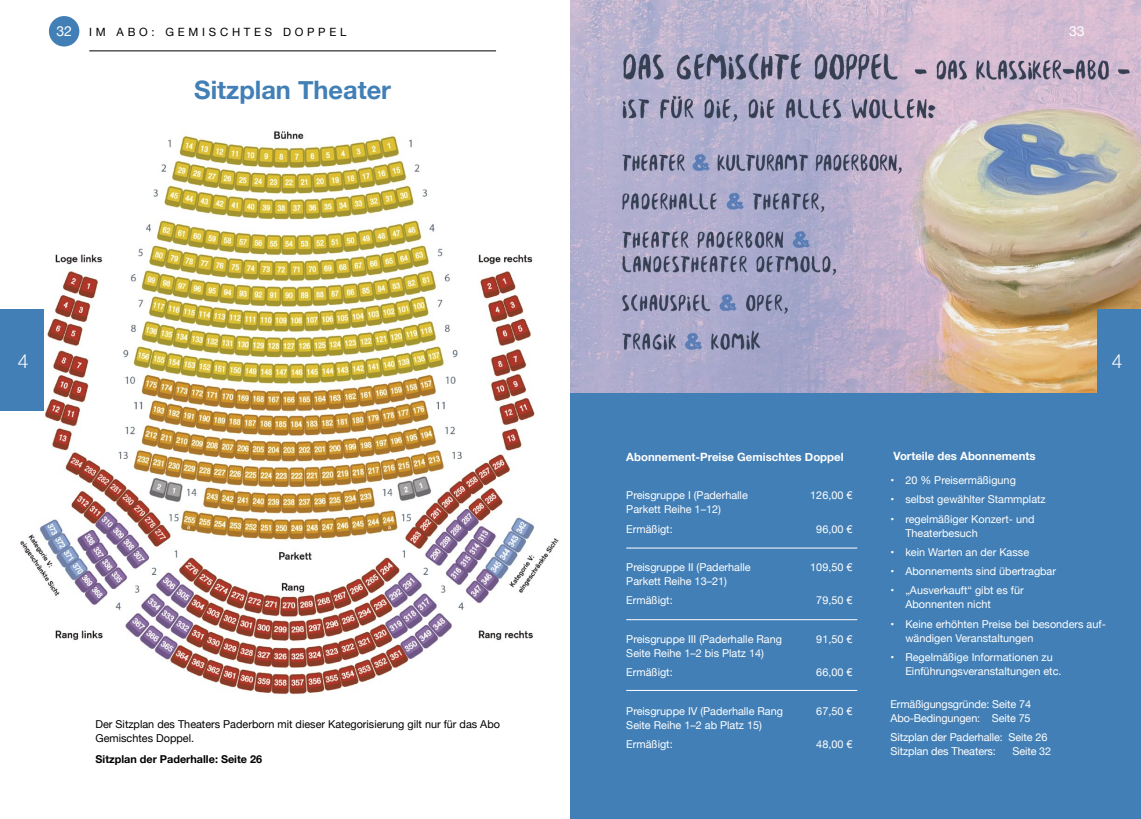
<style>
.page{position:relative;width:1141px;height:819px;background:#fff}
.page>*{position:absolute;margin:0;border:0;box-sizing:border-box;transform-origin:0 0}
.t1{font:700 25.38px "Helvetica Neue";color:#427fb6}
.t2{font:300 19.25px "Helvetica Neue";color:#fff}
.t3{font:14px "Helvetica Neue";color:#fff}
.t4{font:700 11.38px "Helvetica Neue";color:#fff}
.t5{font:11.38px "Helvetica Neue";letter-spacing:.33em;color:#000}
.t6{font:10.85px/14px "Helvetica Neue";color:#fff}
.t7{font:10.85px/14px "Helvetica Neue";color:#000}
.t8{font:700 10.85px "Helvetica Neue";color:#000}
</style>
<div class="page">
<hr style="left:89px;top:50px;width:407px;height:1px;background:#000">
<div style="left:49px;top:16px;width:30px;height:31px;background:#427fb6;border-radius:50%"></div>
<img style="left:570px;top:0;width:571px;height:393px">
<div style="left:570px;top:393px;width:571px;height:426px;background:#427fb6"></div>
<hr style="left:626px;top:547px;width:231px;height:1px;background:#fff">
<hr style="left:626px;top:619px;width:231px;height:1px;background:#fff">
<hr style="left:626px;top:690px;width:231px;height:1px;background:#fff">
<img style="left:20px;top:131px;width:539px;height:564px">
<div style="left:1097px;top:309px;width:44px;height:102px;background:#427fb6"></div>
<div style="left:0;top:309px;width:44px;height:102px;background:#427fb6"></div>
<p class="t3" style="left:56px;top:21px;width:17px">32</p>
<p class="t3" style="left:1069px;top:21px;width:17px">33</p>
<p class="t5" style="left:89px;top:24px;width:259px">IM ABO: GEMISCHTES DOPPEL</p>
<h1 class="t1" style="left:194px;top:70px;width:198px">Sitzplan Theater</h1>
<h2 class="t2" style="left:18px;top:345px;width:12px">4</h2>
<h2 class="t2" style="left:1112px;top:345px;width:12px">4</h2>
<p class="t7" style="left:95px;top:717px;width:406px">Der Sitzplan des Theaters Paderborn mit dieser Kategorisierung gilt nur für das Abo<br>Gemischtes Doppel.</p>
<p class="t8" style="left:95px;top:750px;width:168px">Sitzplan der Paderhalle: Seite 26</p>
<p class="t4" style="left:626px;top:448px;width:219px">Abonnement-Preise Gemischtes Doppel</p>
<p class="t6" style="left:626px;top:489px;width:123px">Preisgruppe I (Paderhalle</p>
<p class="t6" style="left:810px;top:489px;width:44px">126,00 €</p>
<p class="t6" style="left:626px;top:500px;width:96px;line-height:19.2px">Parkett Reihe 1–12)<br>Ermäßigt:</p>
<p class="t6" style="left:816px;top:522px;width:38px">96,00 €</p>
<p class="t6" style="left:626px;top:561px;width:126px">Preisgruppe II (Paderhalle</p>
<p class="t6" style="left:810px;top:561px;width:44px">109,50 €</p>
<p class="t6" style="left:626px;top:572px;width:102px;line-height:19.2px">Parkett Reihe 13–21)<br>Ermäßigt:</p>
<p class="t6" style="left:816px;top:594px;width:38px">79,50 €</p>
<p class="t6" style="left:626px;top:632px;width:157px">Preisgruppe III (Paderhalle Rang</p>
<p class="t6" style="left:816px;top:632px;width:38px">91,50 €</p>
<p class="t6" style="left:626px;top:644px;width:139px;line-height:19.2px">Seite Reihe 1–2 bis Platz 14)<br>Ermäßigt:</p>
<p class="t6" style="left:816px;top:666px;width:38px">66,00 €</p>
<p class="t6" style="left:626px;top:704px;width:158px">Preisgruppe IV (Paderhalle Rang</p>
<p class="t6" style="left:816px;top:704px;width:38px">67,50 €</p>
<p class="t6" style="left:626px;top:715px;width:137px;line-height:19.2px">Seite Reihe 1–2 ab Platz 15)<br>Ermäßigt:</p>
<p class="t6" style="left:816px;top:737px;width:38px">48,00 €</p>
<p class="t4" style="left:893px;top:446px;width:144px">Vorteile des Abonnements</p>
<p class="t6" style="left:890px;top:474px;width:127px">• 20 % Preisermäßigung</p>
<p class="t6" style="left:890px;top:493px;width:157px">• selbst gewählter Stammplatz</p>
<p class="t6" style="left:905px;top:512px;width:131px;text-indent:-15px">• regelmäßiger Konzert- und<br>Theaterbesuch</p>
<p class="t6" style="left:890px;top:545px;width:140px">• kein Warten an der Kasse</p>
<p class="t6" style="left:890px;top:565px;width:167px">• Abonnements sind übertragbar</p>
<p class="t6" style="left:905px;top:584px;width:120px;text-indent:-15px">• „Ausverkauft“ gibt es für<br>Abonnenten nicht</p>
<p class="t6" style="left:905px;top:617px;width:202px;text-indent:-15px">• Keine erhöhten Preise bei besonders auf&shy;wändigen Veranstaltungen</p>
<p class="t6" style="left:905px;top:650px;width:158px;text-indent:-15px">• Regelmäßige Informationen zu<br>Einführungsveranstaltungen etc.</p>
<p class="t6" style="left:890px;top:698px;width:142px">Ermäßigungsgründe: Seite 74<br>Abo-Bedingungen: Seite 75</p>
<p class="t6" style="left:890px;top:731px;width:158px">Sitzplan der Paderhalle: Seite 26<br>Sitzplan des Theaters:</p>
<p class="t6" style="left:1012px;top:745px;width:40px">Seite 32</p>
</div>
